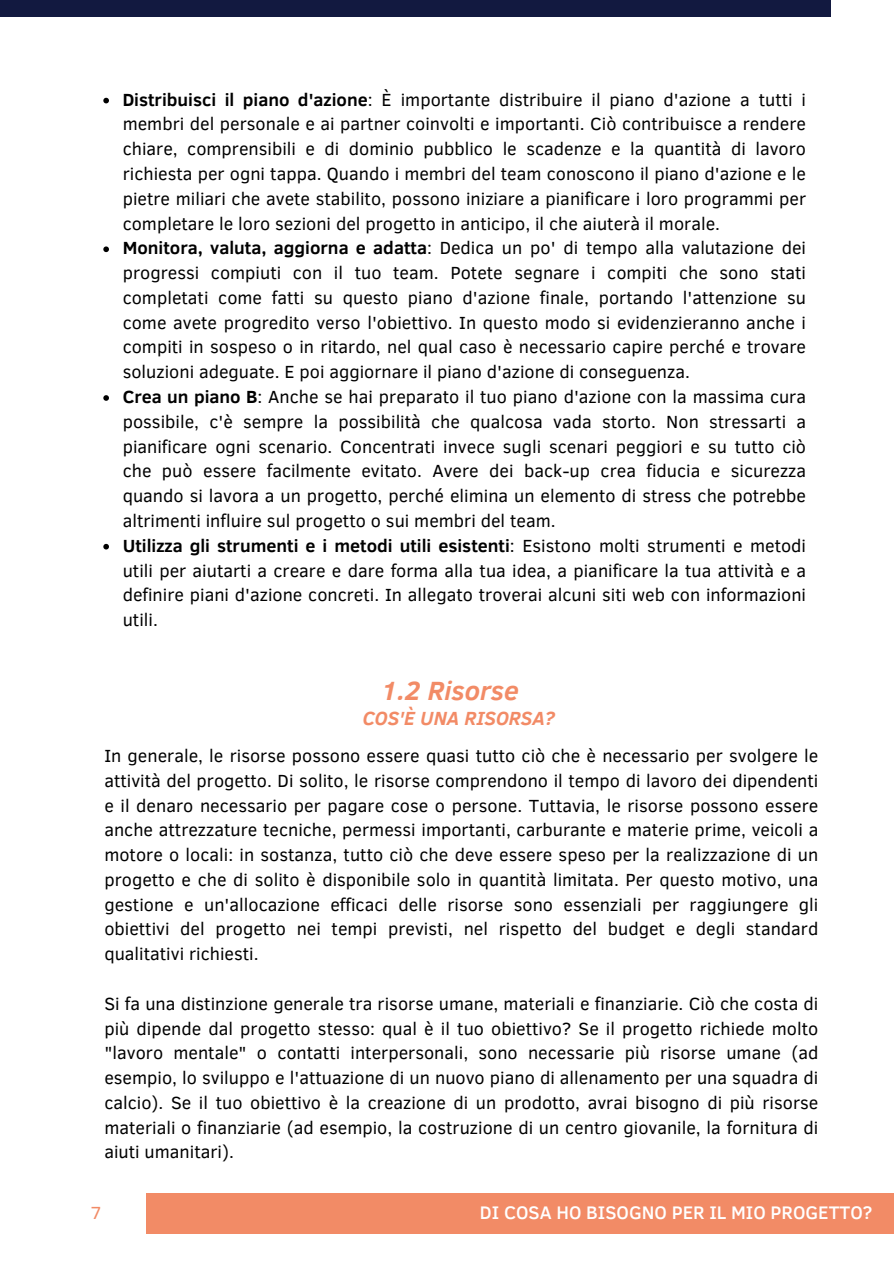
<style>
.page{position:relative;width:894px;height:1264px;background:#fff}
.page>*{position:absolute;margin:0;border:0;box-sizing:border-box;transform-origin:0 0}
.t1{font:italic 700 27px "Clear Sans";color:#f28b66}
.t2{font:italic 700 19.5px "Clear Sans";color:#f28b66}
.t3{font:500 18.6px "Clear Sans";color:#fff}
.t4{font:18px/24.8px "Clear Sans";color:#000;text-align:justify}
.t5{font:18px "Clear Sans";color:#f28b66}
.s1{font-weight:700}
</style>
<div class="page">
<div style="left:0;top:0;width:830px;height:17px;background:#121940"></div>
<div style="left:146px;top:1192px;width:747px;height:41px;background:#f28b66"></div>
<svg style="left:103px;top:98px;width:6px;height:5px"></svg>
<svg style="left:103px;top:246px;width:6px;height:6px"></svg>
<svg style="left:103px;top:395px;width:6px;height:6px"></svg>
<svg style="left:103px;top:544px;width:6px;height:5px"></svg>
<p class="t4" style="left:123px;top:87px;width:684px;text-align:left"><span class="s1">Distribuisci il piano d'azione</span>: È importante distribuire il piano d'azione a tutti i membri del personale e ai partner coinvolti e importanti. Ciò contribuisce a rendere chiare, comprensibili e di dominio pubblico le scadenze e la quantità di lavoro richiesta per ogni tappa. Quando i membri del team conoscono il piano d'azione e le pietre miliari che avete stabilito, possono iniziare a pianificare i loro programmi per completare le loro sezioni del progetto in anticipo, il che aiuterà il morale.<br><span class="s1">Monitora, valuta, aggiorna e adatta</span>: Dedica un po' di tempo alla valutazione dei progressi compiuti con il tuo team. Potete segnare i compiti che sono stati completati come fatti su questo piano d'azione finale, portando l'attenzione su come avete progredito verso l'obiettivo. In questo modo si evidenzieranno anche i compiti in sospeso o in ritardo, nel qual caso è necessario capire perché e trovare soluzioni adeguate. E poi aggiornare il piano d'azione di conseguenza.<br><span class="s1">Crea un piano B</span>: Anche se hai preparato il tuo piano d'azione con la massima cura possibile, c'è sempre la possibilità che qualcosa vada storto. Non stressarti a pianificare ogni scenario. Concentrati invece sugli scenari peggiori e su tutto ciò che può essere facilmente evitato. Avere dei back-up crea fiducia e sicurezza quando si lavora a un progetto, perché elimina un elemento di stress che potrebbe altrimenti influire sul progetto o sui membri del team.<br><span class="s1">Utilizza gli strumenti e i metodi utili esistenti</span>: Esistono molti strumenti e metodi utili per aiutarti a creare e dare forma alla tua idea, a pianificare la tua attività e a definire piani d'azione concreti. In allegato troverai alcuni siti web con informazioni utili.</p>
<h1 class="t1" style="left:381px;top:671px;width:140px">1.2 Risorse</h1>
<p class="t2" style="left:362px;top:704px;width:193px">COS'È UNA RISORSA?</p>
<p class="t4" style="left:104px;top:743px;width:715px">In generale, le risorse possono essere quasi tutto ciò che è necessario per svolgere le attività del progetto. Di solito, le risorse comprendono il tempo di lavoro dei dipendenti e il denaro necessario per pagare cose o persone. Tuttavia, le risorse possono essere anche attrezzature tecniche, permessi importanti, carburante e materie prime, veicoli a motore o locali: in sostanza, tutto ciò che deve essere speso per la realizzazione di un progetto e che di solito è disponibile solo in quantità limitata. Per questo motivo, una gestione e un'allocazione efficaci delle risorse sono essenziali per raggiungere gli obiettivi del progetto nei tempi previsti, nel rispetto del budget e degli standard qualitativi richiesti.</p>
<p class="t4" style="left:104px;top:991px;width:715px">Si fa una distinzione generale tra risorse umane, materiali e finanziarie. Ciò che costa di più dipende dal progetto stesso: qual è il tuo obiettivo? Se il progetto richiede molto "lavoro mentale" o contatti interpersonali, sono necessarie più risorse umane (ad esempio, lo sviluppo e l'attuazione di un nuovo piano di allenamento per una squadra di calcio). Se il tuo obiettivo è la creazione di un prodotto, avrai bisogno di più risorse materiali o finanziarie (ad esempio, la costruzione di un centro giovanile, la fornitura di aiuti umanitari).</p>
<p class="t5" style="left:90px;top:1200px;width:13px">7</p>
<p class="t3" style="left:480px;top:1199px;width:394px">DI COSA HO BISOGNO PER IL MIO PROGETTO?</p>
</div>
